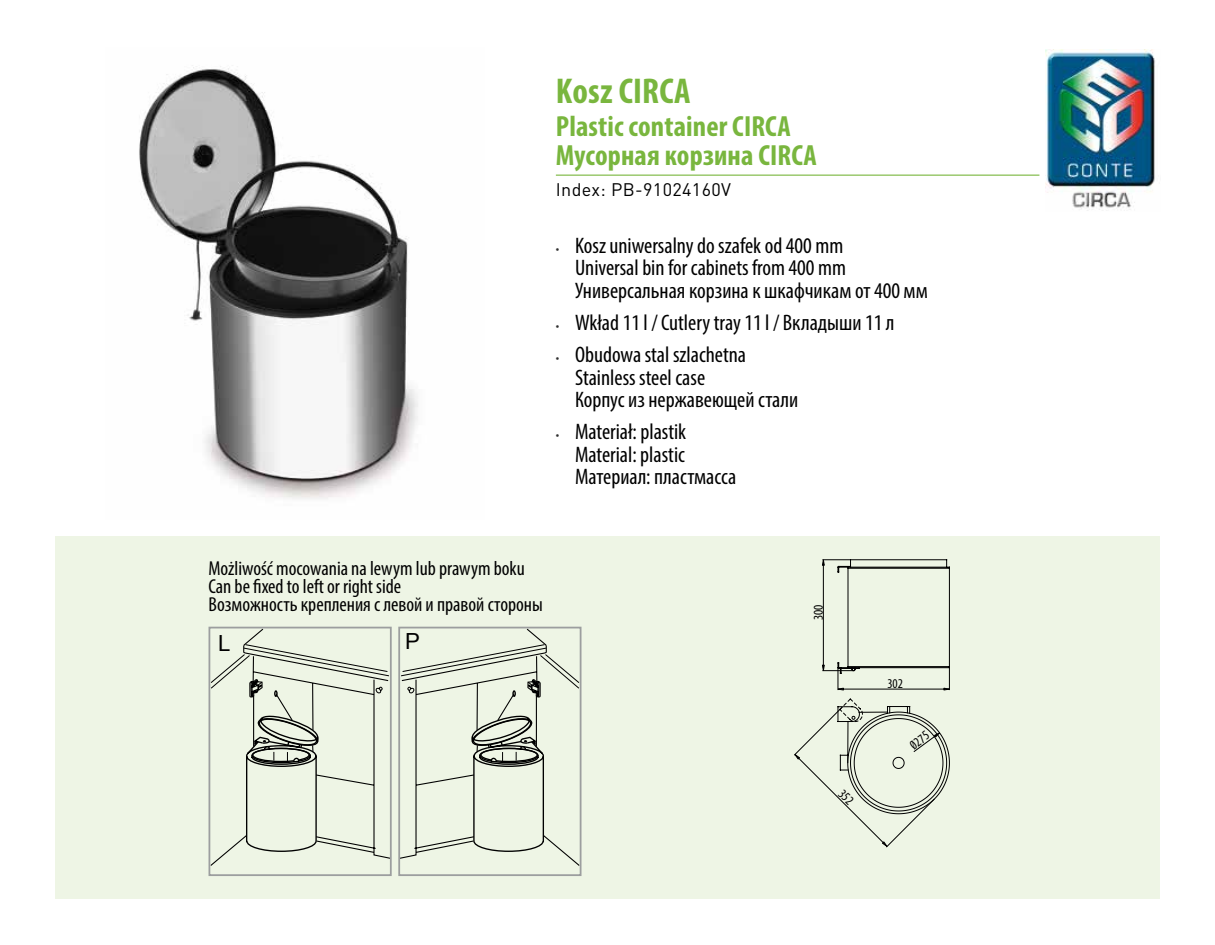
<style>
.page{position:relative;width:1215px;height:945px;background:#fff}
.page>*{position:absolute;margin:0;border:0;box-sizing:border-box;transform-origin:0 0}
.t1{font:700 condensed 36px "Myriad Pro";letter-spacing:.005em;color:#79b63e}
.t2{font:700 condensed 29.25px/29.2px "Myriad Pro";letter-spacing:.005em;color:#79b63e}
.t3{font:condensed 22.5px/22.5px "Myriad Pro";color:#000}
.t4{font:22.28px "Arial";color:#000}
.t5{font:condensed 20.25px/18px "Myriad Pro";color:#000}
.t6{font:18px "DIN Pro";letter-spacing:.02em;color:#000}
.t7{font:condensed 13.5px "Myriad Pro";color:#000}
.s1{font-size:13.5px;color:#2f2f2f}
</style>
<div class="page">
<div style="left:55px;top:536px;width:1104px;height:363px;background:#eef5e5"></div>
<img style="left:139px;top:65px;width:279px;height:434px">
<img style="left:1046px;top:49px;width:109px;height:162px">
<hr style="left:556px;top:175px;width:483px;height:1px;background:#79b63e">
<svg style="left:209px;top:628px;width:183px;height:239px"></svg>
<div style="left:398px;top:627px;width:184px;height:249px;border:2px solid #9c9e9f"></div>
<svg style="left:398px;top:628px;width:183px;height:239px"></svg>
<svg style="left:794px;top:559px;width:156px;height:289px"></svg>
<h1 class="t1" style="left:556px;top:69px;width:136px">Kosz CIRCA</h1>
<h2 class="t2" style="left:556px;top:111px;width:263px">Plastic container CIRCA<br>Мусорная корзина CIRCA</h2>
<p class="t6" style="left:556px;top:177px;width:177px">Index: PB-91024160V</p>
<p class="t3" style="left:575px;top:234px;width:354px;text-indent:-19px"><span class="s1">•</span> Kosz uniwersalny do szafek od 400 mm<br>Universal bin for cabinets from 400 mm<br>Универсальная корзина к шкафчикам от 400 мм</p>
<p class="t3" style="left:556px;top:311px;width:340px"><span class="s1">•</span> Wkład 11 l / Cutlery tray 11 l / Вкладыши 11 л</p>
<p class="t3" style="left:575px;top:343px;width:225px;text-indent:-19px"><span class="s1">•</span> Obudowa stal szlachetna<br>Stainless steel case<br>Корпус из нержавеющей стали</p>
<p class="t3" style="left:575px;top:420px;width:163px;text-indent:-19px"><span class="s1">•</span> Materiał: plastik<br>Material: plastic<br>Материал: пластмасса</p>
<p class="t5" style="left:209px;top:559px;width:336px">Możliwość mocowania na lewym lub prawym boku<br>Can be fixed to left or right side<br>Возможность крепления с левой и правой стороны</p>
<p class="t4" style="left:218px;top:629px;width:14px">L</p>
<p class="t4" style="left:405px;top:626px;width:16px">P</p>
<p class="t7" style="left:810px;top:620px;width:17px;rotate:-90deg">300</p>
<p class="t7" style="left:887px;top:676px;width:17px">302</p>
<p class="t7" style="left:906px;top:740px;width:22px;rotate:-38deg">0275</p>
</div>
